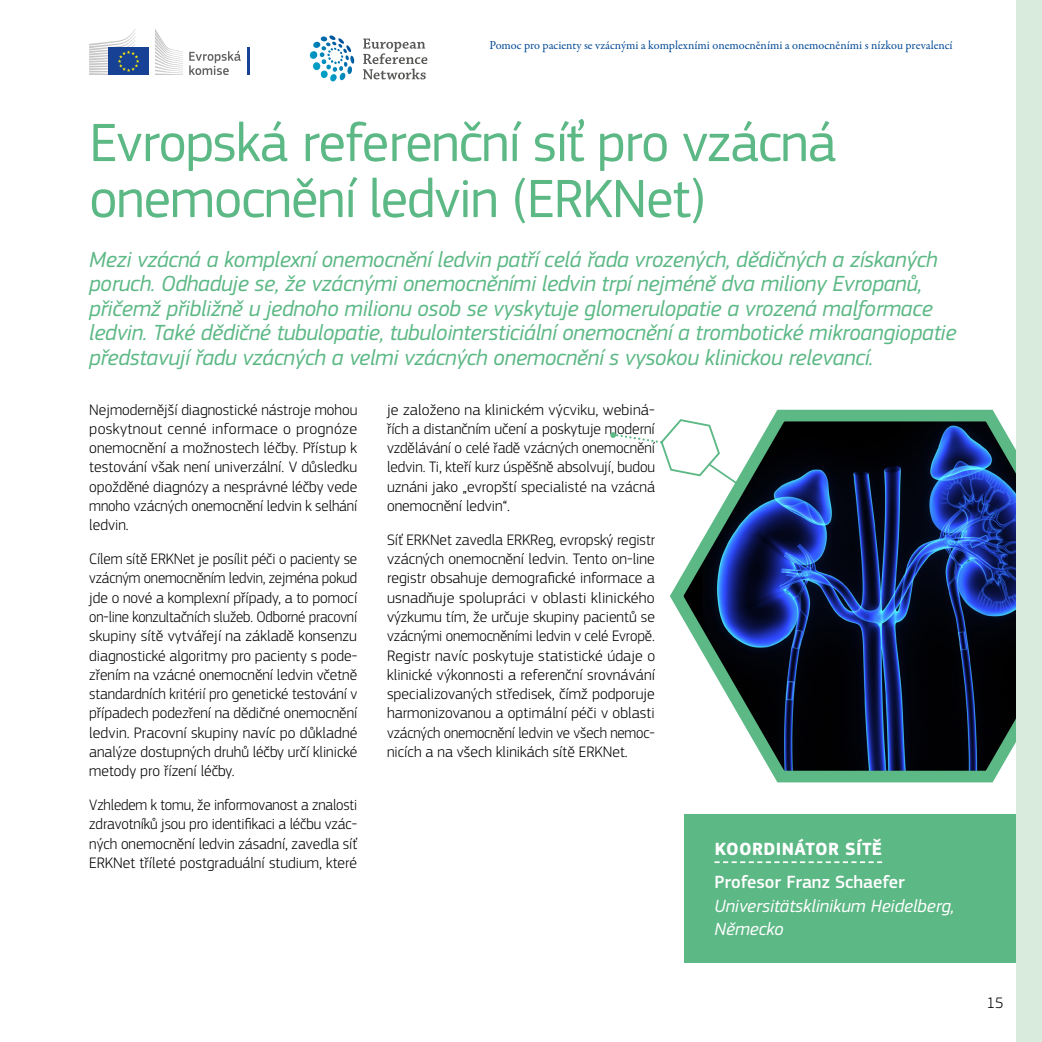
<style>
.page{position:relative;width:1042px;height:1042px;background:#fff}
.page>*{position:absolute;margin:0;border:0;box-sizing:border-box;transform-origin:0 0}
.t1{font:56px/56px "EC Square Sans Pro";letter-spacing:-.02em;color:#5cb885}
.t2{font:italic 22.75px/24.5px "EC Square Sans Pro";letter-spacing:-.01em;color:#5cb885}
.t3{font:italic 18.38px/23.6px "EC Square Sans Pro";color:#fff}
.t4{font:500 18.38px "EC Square Sans Pro";color:#fff}
.t5{font:700 18.38px "EC Square Sans Pro";letter-spacing:.02em;color:#fff}
.t6{font:300 15.75px/19.2px "EC Square Sans Pro";color:#000;text-align:justify}
.t7{font:300 15.75px/19.2px "EC Square Sans Pro";color:#000;text-align:justify;scale:.96 1}
.t8{font:12.25px "Garamond Premr Pro";color:#004994}
</style>
<div class="page">
<svg style="left:670px;top:400px;width:347px;height:388px"></svg>
<div style="left:685px;top:814px;width:357px;height:148px;background:#5cb885"></div>
<svg style="left:714px;top:861px;width:168px;height:2px"></svg>
<div style="left:1017px;top:0;width:25px;height:1042px;background:#d8ebdd"></div>
<svg style="left:610px;top:419px;width:132px;height:69px"></svg>
<svg style="left:155px;top:29px;width:28px;height:46px"></svg>
<div style="left:108px;top:48px;width:41px;height:27px;background:#164194"></div>
<svg style="left:89px;top:29px;width:50px;height:46px"></svg>
<svg style="left:189px;top:51px;width:52px;height:24px"></svg>
<hr style="left:247px;top:48px;width:2px;height:27px;background:#164194">
<svg style="left:363px;top:39px;width:64px;height:40px"></svg>
<svg style="left:309px;top:35px;width:46px;height:47px"></svg>
<p class="t8" style="left:489px;top:38px;width:465px">Pomoc pro pacienty se vzácnými a komplexními onemocněními a onemocněními s nízkou prevalencí</p>
<h1 class="t1" style="left:89px;top:115px;width:748px">Evropská referenční síť pro vzácná onemocnění ledvin (ERKNet)</h1>
<p class="t2" style="left:89px;top:247px;width:869px">Mezi vzácná a komplexní onemocnění ledvin patří celá řada vrozených, dědičných a získaných poruch. Odhaduje se, že vzácnými onemocněními ledvin trpí nejméně dva miliony Evropanů, přičemž přibližně u jednoho milionu osob se vyskytuje glomerulopatie a vrozená malformace ledvin. Také dědičné tubulopatie, tubulointersticiální onemocnění a trombotické mikroangiopatie představují řadu vzácných a velmi vzácných onemocnění s vysokou klinickou relevancí.</p>
<p class="t6" style="left:89px;top:400px;width:270px">Nejmodernější diagnostické nástroje mohou poskytnout cenné informace o prognóze onemocnění a možnostech léčby. Přístup k testování však není univerzální. V důsledku opožděné diagnózy a nesprávné léčby vede mnoho vzácných onemocnění ledvin k selhání ledvin.</p>
<p class="t6" style="left:89px;top:549px;width:270px">Cílem sítě ERKNet je posílit péči o pacienty se vzácným onemocněním ledvin, zejména pokud jde o nové a komplexní případy, a to pomocí on-line konzultačních služeb. Odborné pracovní skupiny sítě vytvářejí na základě konsenzu diagnostické algoritmy pro pacienty s pode&shy;zřením na vzácné onemocnění ledvin včetně standardních kritérií pro genetické testování v případech podezření na dědičné onemocnění ledvin. Pracovní skupiny navíc po důkladné analýze dostupných druhů léčby určí klinické metody pro řízení léčby.</p>
<p class="t7" style="left:89px;top:795px;width:281px">Vzhledem k tomu, že informovanost a znalosti zdravotníků jsou pro identifikaci a léčbu vzác&shy;ných onemocnění ledvin zásadní, zavedla síť ERKNet tříleté postgraduální studium, které</p>
<p class="t6" style="left:387px;top:400px;width:270px">je založeno na klinickém výcviku, webiná&shy;řích a distančním učení a poskytuje moderní vzdělávání o celé řadě vzácných onemocnění ledvin. Ti, kteří kurz úspěšně absolvují, budou uznáni jako „evropští specialisté na vzácná onemocnění ledvin“.</p>
<p class="t6" style="left:387px;top:530px;width:270px">Síť ERKNet zavedla ERKReg, evropský registr vzácných onemocnění ledvin. Tento on-line registr obsahuje demografické informace a usnadňuje spolupráci v oblasti klinického výzkumu tím, že určuje skupiny pacientů se vzácnými onemocněními ledvin v celé Evropě.<br>Registr navíc poskytuje statistické údaje o klinické výkonnosti a referenční srovnávání specializovaných středisek, čímž podporuje harmonizovanou a optimální péči v oblasti vzácných onemocnění ledvin ve všech nemoc&shy;nicích a na všech klinikách sítě ERKNet.</p>
<p class="t5" style="left:715px;top:837px;width:169px">KOORDINÁTOR SÍTĚ</p>
<p class="t4" style="left:714px;top:871px;width:192px">Profesor Franz Schaefer</p>
<p class="t3" style="left:714px;top:894px;width:241px">Universitätsklinikum Heidelberg,<br>Německo</p>
<p class="t6" style="left:987px;top:993px;width:19px">15</p>
</div>
